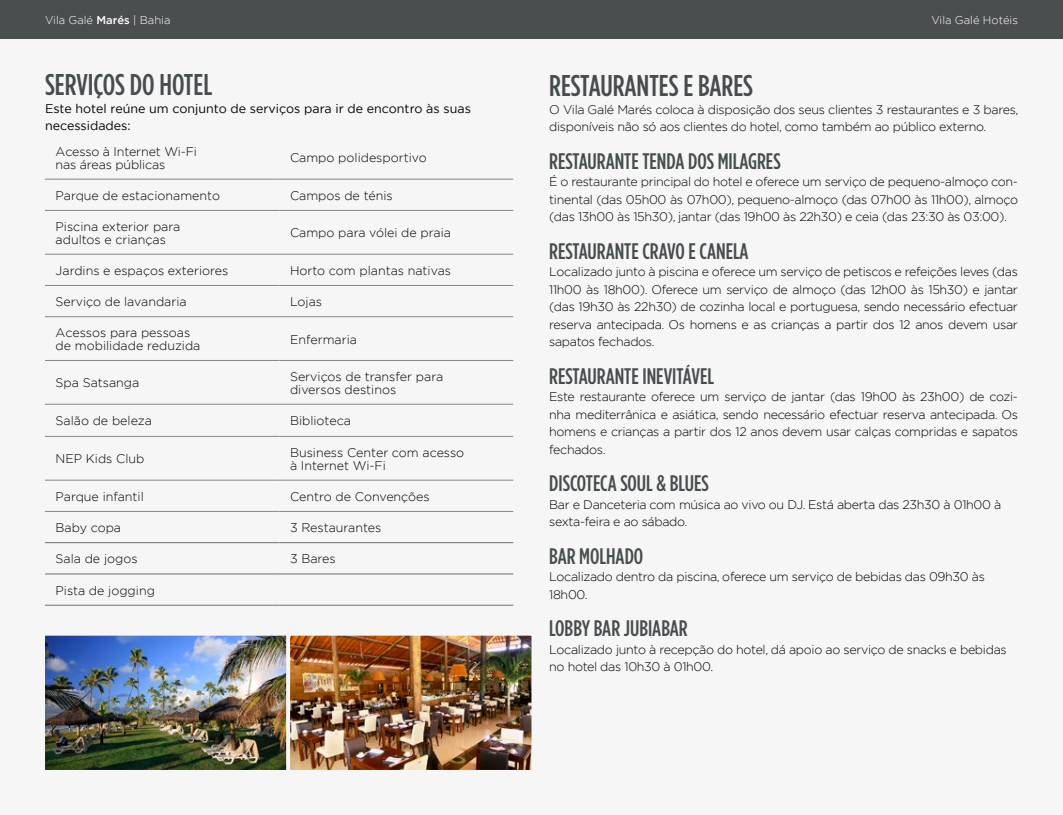
<style>
.page{position:relative;width:1063px;height:815px;background:#f6f6f6}
.page>*{position:absolute;margin:0;border:0;box-sizing:border-box;transform-origin:0 0}
.t1{font:500 30px "Gotham Condensed";color:#474c4e}
.t2{font:500 22.5px "Gotham Condensed";color:#474c4e}
.t3{font:300 12.5px/17.5px "Gotham";letter-spacing:-.025em;color:#000}
.t4{font:300 12.5px/12.5px "Gotham";color:#000}
.t5{font:12.5px/17.5px "Gotham";color:#000}
.t6{font:300 11.25px "Gotham";color:#fff}
.s1{font-weight:500}
</style>
<div class="page">
<div style="left:0;top:0;width:1063px;height:38px;background:#4a4e4f"></div>
<hr style="left:45px;top:542px;width:234px;height:1px;background:#706f6f">
<hr style="left:279px;top:542px;width:234px;height:1px;background:#706f6f">
<hr style="left:45px;top:574px;width:234px;height:1px;background:#706f6f">
<hr style="left:279px;top:574px;width:234px;height:1px;background:#706f6f">
<hr style="left:45px;top:605px;width:234px;height:1px;background:#706f6f">
<hr style="left:279px;top:605px;width:234px;height:1px;background:#706f6f">
<hr style="left:45px;top:511px;width:234px;height:1px;background:#878787">
<hr style="left:279px;top:511px;width:234px;height:1px;background:#878787">
<hr style="left:45px;top:480px;width:234px;height:1px;background:#878787">
<hr style="left:279px;top:480px;width:234px;height:1px;background:#878787">
<hr style="left:45px;top:436px;width:234px;height:1px;background:#878787">
<hr style="left:279px;top:436px;width:234px;height:1px;background:#878787">
<hr style="left:45px;top:404px;width:234px;height:1px;background:#878787">
<hr style="left:279px;top:404px;width:234px;height:1px;background:#878787">
<hr style="left:45px;top:360px;width:234px;height:1px;background:#878787">
<hr style="left:279px;top:360px;width:234px;height:1px;background:#878787">
<hr style="left:45px;top:316px;width:234px;height:1px;background:#878787">
<hr style="left:279px;top:316px;width:234px;height:1px;background:#878787">
<hr style="left:45px;top:285px;width:234px;height:1px;background:#878787">
<hr style="left:279px;top:285px;width:234px;height:1px;background:#878787">
<hr style="left:45px;top:254px;width:234px;height:1px;background:#878787">
<hr style="left:279px;top:254px;width:234px;height:1px;background:#878787">
<hr style="left:45px;top:210px;width:234px;height:1px;background:#878787">
<hr style="left:279px;top:210px;width:234px;height:1px;background:#878787">
<hr style="left:45px;top:179px;width:234px;height:1px;background:#878787">
<hr style="left:279px;top:179px;width:234px;height:1px;background:#878787">
<img style="left:46px;top:637px;width:239px;height:132px">
<div style="left:41px;top:632px;width:249px;height:142px;border:4px solid #f6f6f6"></div>
<img style="left:291px;top:637px;width:239px;height:132px">
<div style="left:286px;top:632px;width:249px;height:142px;border:4px solid #f6f6f6"></div>
<p class="t6" style="left:45px;top:13px;width:127px">Vila Galé <span class="s1">Marés</span> | Bahia</p>
<p class="t6" style="left:931px;top:13px;width:88px">Vila Galé Hotéis</p>
<h1 class="t1" style="left:45px;top:67px;width:169px">SERVIÇOS DO HOTEL</h1>
<p class="t5" style="left:45px;top:99px;width:427px">Este hotel reúne um conjunto de serviços para ir de encontro às suas necessidades:</p>
<p class="t3" style="left:56px;top:145px;width:143px;line-height:12.5px">Acesso à Internet Wi-Fi nas áreas públicas</p>
<p class="t4" style="left:290px;top:151px;width:138px">Campo polidesportivo</p>
<p class="t4" style="left:56px;top:189px;width:166px">Parque de estacionamento</p>
<p class="t4" style="left:290px;top:189px;width:104px">Campos de ténis</p>
<p class="t4" style="left:56px;top:220px;width:126px">Piscina exterior para adultos e crianças</p>
<p class="t4" style="left:290px;top:226px;width:162px">Campo para vólei de praia</p>
<p class="t4" style="left:56px;top:264px;width:174px">Jardins e espaços exteriores</p>
<p class="t4" style="left:290px;top:264px;width:163px">Horto com plantas nativas</p>
<p class="t4" style="left:56px;top:295px;width:133px">Serviço de lavandaria</p>
<p class="t3" style="left:290px;top:293px;width:34px">Lojas</p>
<p class="t4" style="left:56px;top:326px;width:146px">Acessos para pessoas de mobilidade reduzida</p>
<p class="t4" style="left:290px;top:333px;width:69px">Enfermaria</p>
<p class="t4" style="left:56px;top:376px;width:85px">Spa Satsanga</p>
<p class="t4" style="left:290px;top:370px;width:155px">Serviços de transfer para diversos destinos</p>
<p class="t4" style="left:56px;top:414px;width:98px">Salão de beleza</p>
<p class="t4" style="left:290px;top:414px;width:63px">Biblioteca</p>
<p class="t4" style="left:56px;top:452px;width:90px">NEP Kids Club</p>
<p class="t4" style="left:290px;top:446px;width:176px">Business Center com acesso à Internet Wi-Fi</p>
<p class="t4" style="left:56px;top:490px;width:90px">Parque infantil</p>
<p class="t4" style="left:290px;top:490px;width:141px">Centro de Convenções</p>
<p class="t4" style="left:56px;top:521px;width:67px">Baby copa</p>
<p class="t4" style="left:290px;top:521px;width:93px">3 Restaurantes</p>
<p class="t4" style="left:56px;top:552px;width:83px">Sala de jogos</p>
<p class="t3" style="left:290px;top:550px;width:47px">3 Bares</p>
<p class="t4" style="left:56px;top:584px;width:101px">Pista de jogging</p>
<h1 class="t1" style="left:549px;top:68px;width:205px">RESTAURANTES E BARES</h1>
<p class="t3" style="left:549px;top:100px;width:471px">O Vila Galé Marés coloca à disposição dos seus clientes 3 restaurantes e 3 bares, disponíveis não só aos clientes do hotel, como também ao público externo.</p>
<h2 class="t2" style="left:549px;top:148px;width:233px">RESTAURANTE TENDA DOS MILAGRES</h2>
<p class="t3" style="left:549px;top:173px;width:470px;text-align:justify">É o restaurante principal do hotel e oferece um serviço de pequeno-almoço con&shy;tinental (das 05h00 às 07h00), pequeno-almoço (das 07h00 às 11h00), almoço (das 13h00 às 15h30), jantar (das 19h00 às 22h30) e ceia (das 23:30 às 03:00).</p>
<h2 class="t2" style="left:549px;top:238px;width:201px">RESTAURANTE CRAVO E CANELA</h2>
<p class="t3" style="left:549px;top:263px;width:470px;text-align:justify">Localizado junto à piscina e oferece um serviço de petiscos e refeições leves (das 11h00 às 18h00). Oferece um serviço de almoço (das 12h00 às 15h30) e jantar (das 19h30 às 22h30) de cozinha local e portuguesa, sendo necessário efectuar reserva antecipada. Os homens e as crianças a partir dos 12 anos devem usar sapatos fechados.</p>
<h2 class="t2" style="left:549px;top:363px;width:166px">RESTAURANTE INEVITÁVEL</h2>
<p class="t3" style="left:549px;top:388px;width:470px;text-align:justify">Este restaurante oferece um serviço de jantar (das 19h00 às 23h00) de cozi&shy;nha mediterrânica e asiática, sendo necessário efectuar reserva antecipada. Os homens e crianças a partir dos 12 anos devem usar calças compridas e sapatos fechados.</p>
<h2 class="t2" style="left:549px;top:470px;width:161px">DISCOTECA SOUL &amp; BLUES</h2>
<p class="t3" style="left:549px;top:495px;width:454px">Bar e Danceteria com música ao vivo ou DJ. Está aberta das 23h30 à 01h00 à sexta-feira e ao sábado.</p>
<h2 class="t2" style="left:549px;top:543px;width:96px">BAR MOLHADO</h2>
<p class="t3" style="left:549px;top:568px;width:437px">Localizado dentro da piscina, oferece um serviço de bebidas das 09h30 às<br>18h00.</p>
<h2 class="t2" style="left:549px;top:615px;width:140px">LOBBY BAR JUBIABAR</h2>
<p class="t3" style="left:549px;top:640px;width:459px">Localizado junto à recepção do hotel, dá apoio ao serviço de snacks e bebidas no hotel das 10h30 à 01h00.</p>
</div>
